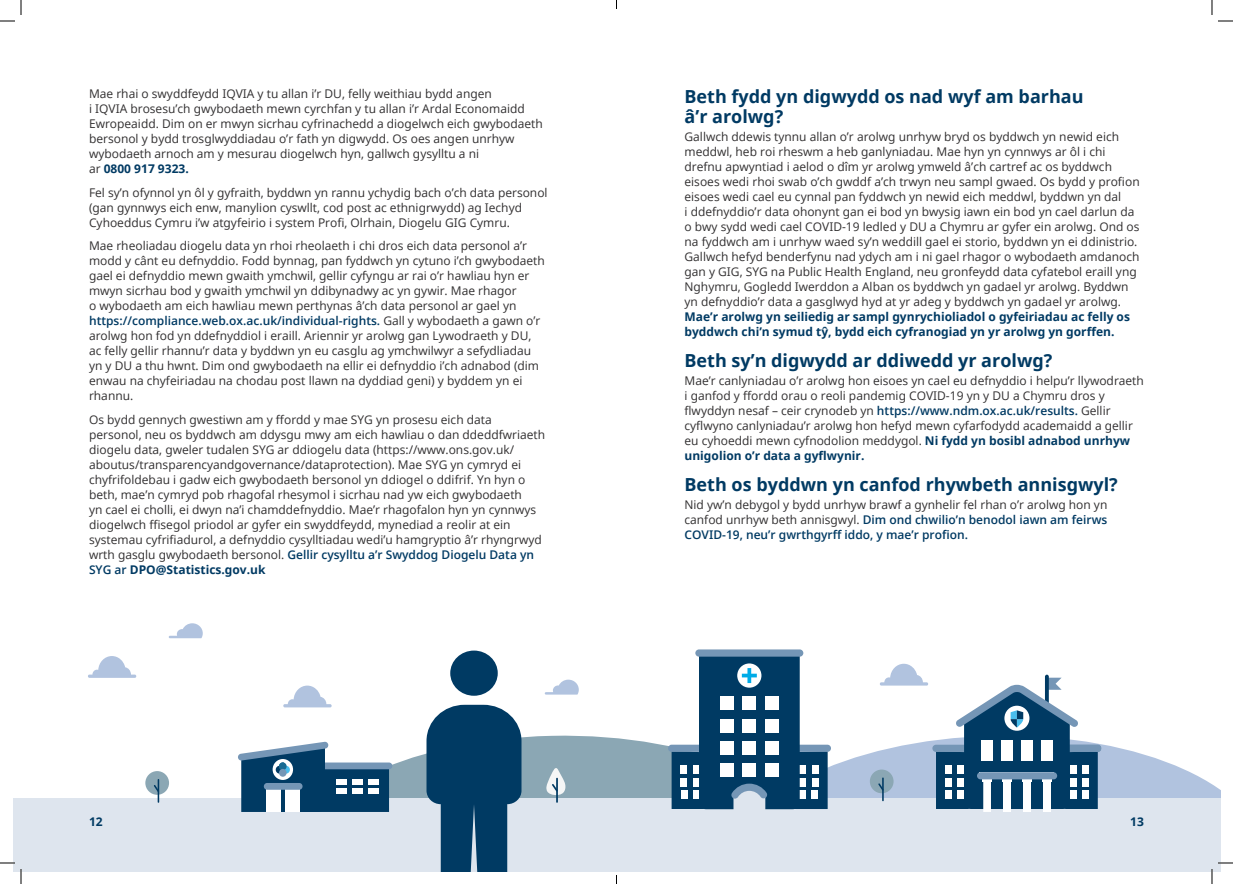
<style>
.page{position:relative;width:1233px;height:884px;background:#fff}
.page>*{position:absolute;margin:0;border:0;box-sizing:border-box;transform-origin:0 0}
.t1{font:700 18px/20px "Open Sans";color:#003a63}
.t2{font:12px/15px "Open Sans";color:#312f30}
.t3{font:700 12px/15px "Open Sans";color:#003a63}
.s1{font-weight:700;color:#003a63}
.s2{font-weight:600;color:#003a63}
</style>
<div class="page">
<svg style="left:827px;top:740px;width:393px;height:58px;fill:#b1c3df"></svg>
<svg style="left:389px;top:735px;width:279px;height:63px;background:#99b1bd"></svg>
<div style="left:12px;top:798px;width:1208px;height:73px;background:#dee5ee"></div>
<div style="left:304px;top:762px;width:88px;height:7px;background:#7596b6;border-radius:3px"></div>
<svg style="left:238px;top:741px;width:151px;height:71px"></svg>
<div style="left:336px;top:779px;width:11px;height:5px;background:#fff"></div>
<div style="left:352px;top:779px;width:11px;height:5px;background:#fff"></div>
<div style="left:368px;top:779px;width:11px;height:5px;background:#fff"></div>
<div style="left:336px;top:788px;width:11px;height:6px;background:#fff"></div>
<div style="left:352px;top:788px;width:11px;height:6px;background:#fff"></div>
<div style="left:368px;top:788px;width:11px;height:6px;background:#fff"></div>
<div style="left:264px;top:783px;width:38px;height:7px;background:#7596b6;border-radius:3px"></div>
<div style="left:273px;top:759px;width:20px;height:21px;background:#fff;border-radius:50%"></div>
<svg style="left:276px;top:766px;width:7px;height:8px"></svg>
<div style="left:282px;top:766px;width:8px;height:8px;background:#49beed;border-radius:50%"></div>
<div style="left:279px;top:762px;width:8px;height:8px;background:#196b93;border-radius:50%"></div>
<div style="left:279px;top:762px;width:5px;height:8px;background:#196b93"></div>
<div style="left:279px;top:769px;width:8px;height:8px;background:#7596b6;border-radius:50%"></div>
<div style="left:1052px;top:745px;width:49px;height:7px;background:#7596b6;border-radius:4px"></div>
<div style="left:932px;top:745px;width:49px;height:7px;background:#7596b6;border-radius:4px"></div>
<hr style="left:1045px;top:675px;width:3px;height:29px;background:#003a63;border-radius:2px">
<svg style="left:936px;top:678px;width:161px;height:134px"></svg>
<div style="left:782px;top:745px;width:49px;height:7px;background:#7596b6;border-radius:4px"></div>
<div style="left:695px;top:649px;width:108px;height:8px;background:#b3c5d6;border-radius:4px"></div>
<svg style="left:668px;top:650px;width:159px;height:160px"></svg>
<div style="left:145px;top:771px;width:24px;height:24px;background:#8ba7b4;border-radius:50%"></div>
<svg style="left:154px;top:779px;width:5px;height:24px"></svg>
<hr style="left:556px;top:778px;width:2px;height:25px;background:#003a63">
<svg style="left:546px;top:766px;width:20px;height:29px"></svg>
<svg style="left:880px;top:664px;width:48px;height:22px"></svg>
<div style="left:870px;top:769px;width:23px;height:24px;background:#8ba7b4;border-radius:50%"></div>
<svg style="left:878px;top:777px;width:5px;height:24px"></svg>
<svg style="left:545px;top:680px;width:34px;height:15px"></svg>
<svg style="left:283px;top:686px;width:49px;height:21px"></svg>
<svg style="left:88px;top:656px;width:48px;height:22px"></svg>
<svg style="left:169px;top:623px;width:34px;height:15px"></svg>
<div style="left:450px;top:651px;width:48px;height:45px;background:#003a63;border-radius:50%"></div>
<svg style="left:426px;top:705px;width:95px;height:166px"></svg>
<svg style="left:1218px;top:20px;width:15px;height:2px"></svg>
<svg style="left:1218px;top:862px;width:15px;height:2px"></svg>
<svg style="left:0;top:0;width:22px;height:22px"></svg>
<svg style="left:0;top:862px;width:22px;height:22px"></svg>
<svg style="left:1211px;top:0;width:1px;height:15px"></svg>
<svg style="left:1211px;top:869px;width:1px;height:15px"></svg>
<p class="t2" style="left:89px;top:86px;width:455px">Mae rhai o swyddfeydd IQVIA y tu allan i’r DU, felly weithiau bydd angen<br>i IQVIA brosesu’ch gwybodaeth mewn cyrchfan y tu allan i’r Ardal Economaidd Ewropeaidd. Dim on er mwyn sicrhau cyfrinachedd a diogelwch eich gwybodaeth bersonol y bydd trosglwyddiadau o’r fath yn digwydd. Os oes angen unrhyw wybodaeth arnoch am y mesurau diogelwch hyn, gallwch gysylltu a ni<br>ar <span class="s1">0800 917 9323.</span></p>
<p class="t2" style="left:89px;top:185px;width:460px">Fel sy’n ofynnol yn ôl y gyfraith, byddwn yn rannu ychydig bach o’ch data personol (gan gynnwys eich enw, manylion cyswllt, cod post ac ethnigrwydd) ag Iechyd<br>Cyhoeddus Cymru i’w atgyfeirio i system Profi, Olrhain, Diogelu GIG Cymru.</p>
<p class="t2" style="left:89px;top:238px;width:457px">Mae rheoliadau diogelu data yn rhoi rheolaeth i chi dros eich data personol a’r modd y cânt eu defnyddio. Fodd bynnag, pan fyddwch yn cytuno i’ch gwybodaeth gael ei defnyddio mewn gwaith ymchwil, gellir cyfyngu ar rai o’r hawliau hyn er mwyn sicrhau bod y gwaith ymchwil yn ddibynadwy ac yn gywir. Mae rhagor<br>o wybodaeth am eich hawliau mewn perthynas â’ch data personol ar gael yn <span class="s2">https://compliance.web.ox.ac.uk/individual-rights.</span> Gall y wybodaeth a gawn o’r arolwg hon fod yn ddefnyddiol i eraill. Ariennir yr arolwg gan Lywodraeth y DU, ac felly gellir rhannu’r data y byddwn yn eu casglu ag ymchwilwyr a sefydliadau yn y DU a thu hwnt. Dim ond gwybodaeth na ellir ei defnyddio i’ch adnabod (dim enwau na chyfeiriadau na chodau post llawn na dyddiad geni) y byddem yn ei rhannu.</p>
<p class="t2" style="left:89px;top:412px;width:457px">Os bydd gennych gwestiwn am y ffordd y mae SYG yn prosesu eich data personol, neu os byddwch am ddysgu mwy am eich hawliau o dan ddeddfwriaeth diogelu data, gweler tudalen SYG ar ddiogelu data (https://www.ons.gov.uk/ aboutus/transparencyandgovernance/dataprotection). Mae SYG yn cymryd ei chyfrifoldebau i gadw eich gwybodaeth bersonol yn ddiogel o ddifrif. Yn hyn o beth, mae’n cymryd pob rhagofal rhesymol i sicrhau nad yw eich gwybodaeth<br>yn cael ei cholli, ei dwyn na’i chamddefnyddio. Mae’r rhagofalon hyn yn cynnwys diogelwch ffisegol priodol ar gyfer ein swyddfeydd, mynediad a reolir at ein systemau cyfrifiadurol, a defnyddio cysylltiadau wedi’u hamgryptio â’r rhyngrwyd wrth gasglu gwybodaeth bersonol. <span class="s2">Gellir cysylltu a’r Swyddog Diogelu Data yn SYG ar</span> <span class="s1">DPO@Statistics.gov.uk</span></p>
<h1 class="t1" style="left:684px;top:86px;width:400px">Beth fydd yn digwydd os nad wyf am barhau â’r arolwg?</h1>
<p class="t2" style="left:684px;top:128px;width:457px">Gallwch ddewis tynnu allan o’r arolwg unrhyw bryd os byddwch yn newid eich meddwl, heb roi rheswm a heb ganlyniadau. Mae hyn yn cynnwys ar ôl i chi drefnu apwyntiad i aelod o dîm yr arolwg ymweld â’ch cartref ac os byddwch eisoes wedi rhoi swab o’ch gwddf a’ch trwyn neu sampl gwaed. Os bydd y profion eisoes wedi cael eu cynnal pan fyddwch yn newid eich meddwl, byddwn yn dal<br>i ddefnyddio’r data ohonynt gan ei bod yn bwysig iawn ein bod yn cael darlun da o bwy sydd wedi cael COVID-19 ledled y DU a Chymru ar gyfer ein arolwg. Ond os na fyddwch am i unrhyw waed sy’n weddill gael ei storio, byddwn yn ei ddinistrio.<br>Gallwch hefyd benderfynu nad ydych am i ni gael rhagor o wybodaeth amdanoch gan y GIG, SYG na Public Health England, neu gronfeydd data cyfatebol eraill yng Nghymru, Gogledd Iwerddon a Alban os byddwch yn gadael yr arolwg. Byddwn yn defnyddio’r data a gasglwyd hyd at yr adeg y byddwch yn gadael yr arolwg.</p>
<p class="t3" style="left:684px;top:308px;width:447px">Mae’r arolwg yn seiliedig ar sampl gynrychioliadol o gyfeiriadau ac felly os byddwch chi’n symud tŷ, bydd eich cyfranogiad yn yr arolwg yn gorffen.</p>
<h1 class="t1" style="left:684px;top:350px;width:369px">Beth sy’n digwydd ar ddiwedd yr arolwg?</h1>
<p class="t2" style="left:684px;top:373px;width:461px">Mae’r canlyniadau o’r arolwg hon eisoes yn cael eu defnyddio i helpu’r llywodraeth i ganfod y ffordd orau o reoli pandemig COVID-19 yn y DU a Chymru dros y flwyddyn nesaf – ceir crynodeb yn <span class="s2">https://www.ndm.ox.ac.uk/results.</span> Gellir cyflwyno canlyniadau’r arolwg hon hefyd mewn cyfarfodydd academaidd a gellir eu cyhoeddi mewn cyfnodolion meddygol. <span class="s1">Ni fydd yn bosibl adnabod unrhyw unigolion o’r data a gyflwynir.</span></p>
<h1 class="t1" style="left:684px;top:474px;width:435px">Beth os byddwn yn canfod rhywbeth annisgwyl?</h1>
<p class="t2" style="left:684px;top:497px;width:424px;text-align:justify">Nid yw’n debygol y bydd unrhyw brawf a gynhelir fel rhan o’r arolwg hon yn canfod unrhyw beth annisgwyl. <span class="s2">Dim ond chwilio’n benodol iawn am feirws COVID-19, neu’r gwrthgyrff iddo, y mae’r profion.</span></p>
<p class="t3" style="left:89px;top:814px;width:15px">12</p>
<p class="t3" style="left:1130px;top:814px;width:15px">13</p>
</div>
